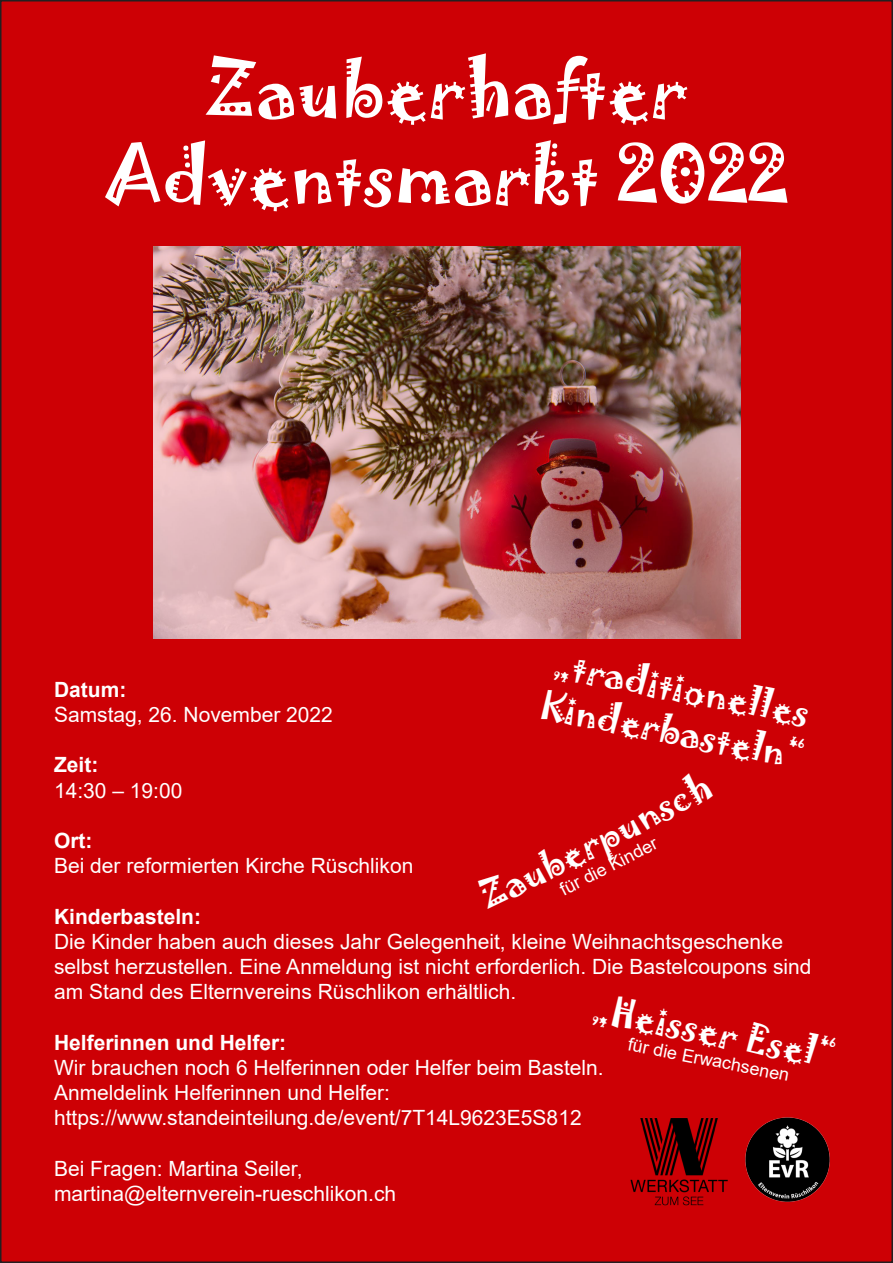
<style>
.page{position:relative;width:893px;height:1263px;background:#fff}
.page>*{position:absolute;margin:0;border:0;box-sizing:border-box;transform-origin:0 0}
.t1{font:72px "Jokerman";color:#fff}
.t2{font:36px/43.2px "Jokerman";color:#fff}
.t3{font:21px/25.2px "Arial";color:#fff}
.t4{font:700 21px "Arial";color:#fff}
.t5{font:18px "Arial";color:#fff}
</style>
<div class="page">
<div style="left:1px;top:1px;width:891px;height:1261px;background:#cd0005"></div>
<img style="left:153px;top:247px;width:588px;height:391px">
<img style="left:745px;top:1117px;width:85px;height:85px">
<img style="left:630px;top:1118px;width:98px;height:88px">
<p class="t1" style="left:206px;top:37px;width:483px">Zauberhafter</p>
<p class="t1" style="left:105px;top:123px;width:684px">Adventsmarkt 2022</p>
<p class="t2" style="left:554px;top:641px;width:270px;rotate:11deg">„traditionelles<br>Kinderbasteln“</p>
<p class="t2" style="left:472px;top:879px;width:256px;rotate:-27deg">Zauberpunsch</p>
<p class="t4" style="left:54px;top:674px;width:74px">Datum:</p>
<p class="t3" style="left:54px;top:702px;width:280px">Samstag, 26. November 2022</p>
<p class="t4" style="left:54px;top:750px;width:46px">Zeit:</p>
<p class="t3" style="left:54px;top:777px;width:130px">14:30 – 19:00</p>
<p class="t4" style="left:54px;top:826px;width:40px">Ort:</p>
<p class="t3" style="left:54px;top:853px;width:361px">Bei der reformierten Kirche Rüschlikon</p>
<p class="t4" style="left:54px;top:901px;width:149px">Kinderbasteln:</p>
<p class="t3" style="left:54px;top:929px;width:759px">Die Kinder haben auch dieses Jahr Gelegenheit, kleine Weihnachtsgeschenke selbst herzustellen. Eine Anmeldung ist nicht erforderlich. Die Bastelcoupons sind am Stand des Elternvereins Rüschlikon erhältlich.</p>
<p class="t4" style="left:54px;top:1027px;width:234px">Helferinnen und Helfer:</p>
<p class="t3" style="left:54px;top:1055px;width:551px">Wir brauchen noch 6 Helferinnen oder Helfer beim Basteln.</p>
<p class="t3" style="left:54px;top:1080px;width:338px">Anmeldelink Helferinnen und Helfer:</p>
<p class="t3" style="left:54px;top:1105px;width:529px">https://www.standeinteilung.de/event/7T14L9623E5S812</p>
<p class="t3" style="left:54px;top:1155px;width:250px">Bei Fragen: Martina Seiler,</p>
<p class="t3" style="left:54px;top:1181px;width:344px">martina@elternverein-rueschlikon.ch</p>
<p class="t5" style="left:555px;top:879px;width:109px;rotate:-27deg">für die Kinder</p>
<p class="t2" style="left:596px;top:986px;width:250px;rotate:11deg">„Heisser Esel“</p>
<p class="t5" style="left:631px;top:1032px;width:166px;rotate:11deg">für die Erwachsenen</p>
</div>
